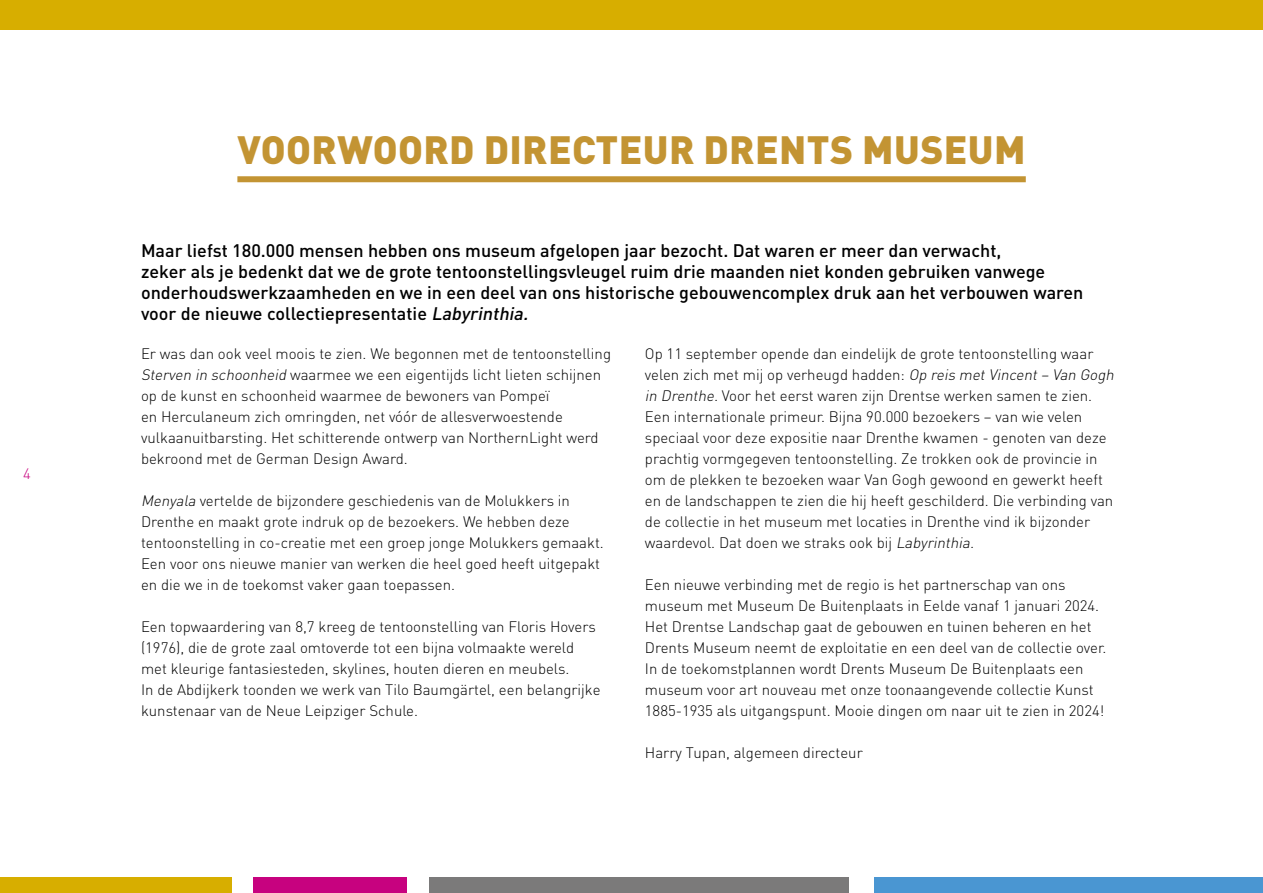
<style>
.page{position:relative;width:1263px;height:893px;background:#fff}
.page>*{position:absolute;margin:0;border:0;box-sizing:border-box;transform-origin:0 0}
.t1{font:900 39px "DINOT";letter-spacing:.01em;color:#c39433}
.t2{font:500 18px/21px "DINOT";color:#000}
.t3{font:300 15px/21px "DINOT";color:#000}
.t4{font:300 15px "DINOT";color:#c7027f}
.s1{font-style:italic}
</style>
<div class="page">
<div style="left:0;top:877px;width:231px;height:16px;background:#d7ae00"></div>
<div style="left:254px;top:877px;width:153px;height:16px;background:#c7027f"></div>
<div style="left:429px;top:877px;width:420px;height:16px;background:#7b7a7a"></div>
<div style="left:875px;top:877px;width:388px;height:16px;background:#4a96d2"></div>
<div style="left:237px;top:176px;width:789px;height:6px;background:#c39433"></div>
<div style="left:0;top:0;width:1263px;height:29px;background:#d7ae00"></div>
<p class="t4" style="left:23px;top:463px;width:9px">4</p>
<h1 class="t1" style="left:237px;top:124px;width:790px">VOORWOORD DIRECTEUR DRENTS MUSEUM</h1>
<p class="t2" style="left:141px;top:239px;width:944px">Maar liefst 180.000 mensen hebben ons museum afgelopen jaar bezocht. Dat waren er meer dan verwacht,<br>zeker als je bedenkt dat we de grote tentoonstellingsvleugel ruim drie maanden niet konden gebruiken vanwege onderhoudswerkzaamheden en we in een deel van ons historische gebouwencomplex druk aan het verbouwen waren voor de nieuwe collectiepresentatie <span class="s1">Labyrinthia.</span></p>
<p class="t3" style="left:141px;top:342px;width:472px">Er was dan ook veel moois te zien. We begonnen met de tentoonstelling <span class="s1">Sterven in schoonheid</span> waarmee we een eigentijds licht lieten schijnen op de kunst en schoonheid waarmee de bewoners van Pompeï<br>en Herculaneum zich omringden, net vóór de allesverwoestende vulkaanuitbarsting. Het schitterende ontwerp van NorthernLight werd bekroond met de German Design Award.</p>
<p class="t3" style="left:141px;top:489px;width:464px"><span class="s1">Menyala</span> vertelde de bijzondere geschiedenis van de Molukkers in Drenthe en maakt grote indruk op de bezoekers. We hebben deze tentoonstelling in co-creatie met een groep jonge Molukkers gemaakt.<br>Een voor ons nieuwe manier van werken die heel goed heeft uitgepakt en die we in de toekomst vaker gaan toepassen.</p>
<p class="t3" style="left:141px;top:615px;width:461px">Een topwaardering van 8,7 kreeg de tentoonstelling van Floris Hovers (1976), die de grote zaal omtoverde tot een bijna volmaakte wereld met kleurige fantasiesteden, skylines, houten dieren en meubels.<br>In de Abdijkerk toonden we werk van Tilo Baumgärtel, een belangrijke kunstenaar van de Neue Leipziger Schule.</p>
<p class="t3" style="left:645px;top:342px;width:474px">Op 11 september opende dan eindelijk de grote tentoonstelling waar velen zich met mij op verheugd hadden: <span class="s1">Op reis metVincent– Van Gogh in Drenthe.</span>Voor het eerst waren zijn Drentse werken samen te zien.<br>Een internationale primeur. Bijna 90.000 bezoekers – van wie velen speciaal voor deze expositie naar Drenthe kwamen - genoten van deze prachtig vormgegeven tentoonstelling. Ze trokken ook de provincie in om de plekken te bezoeken waar Van Gogh gewoond en gewerkt heeft en de landschappen te zien die hij heeft geschilderd. Die verbinding van de collectie in het museum met locaties in Drenthe vind ik bijzonder waardevol. Dat doen we straks ook bij <span class="s1">Labyrinthia.</span></p>
<p class="t3" style="left:645px;top:573px;width:463px">Een nieuwe verbinding met de regio is het partnerschap van ons museum met Museum De Buitenplaats in Eelde vanaf 1 januari 2024.<br>Het Drentse Landschap gaat de gebouwen en tuinen beheren en het Drents Museum neemt de exploitatie en een deel van de collectie over.<br>In de toekomstplannen wordt Drents Museum De Buitenplaats een museum voor art nouveau met onze toonaangevende collectie Kunst 1885-1935 als uitgangspunt. Mooie dingen om naar uit te zien in 2024!</p>
<p class="t3" style="left:645px;top:741px;width:219px">Harry Tupan, algemeen directeur</p>
</div>
